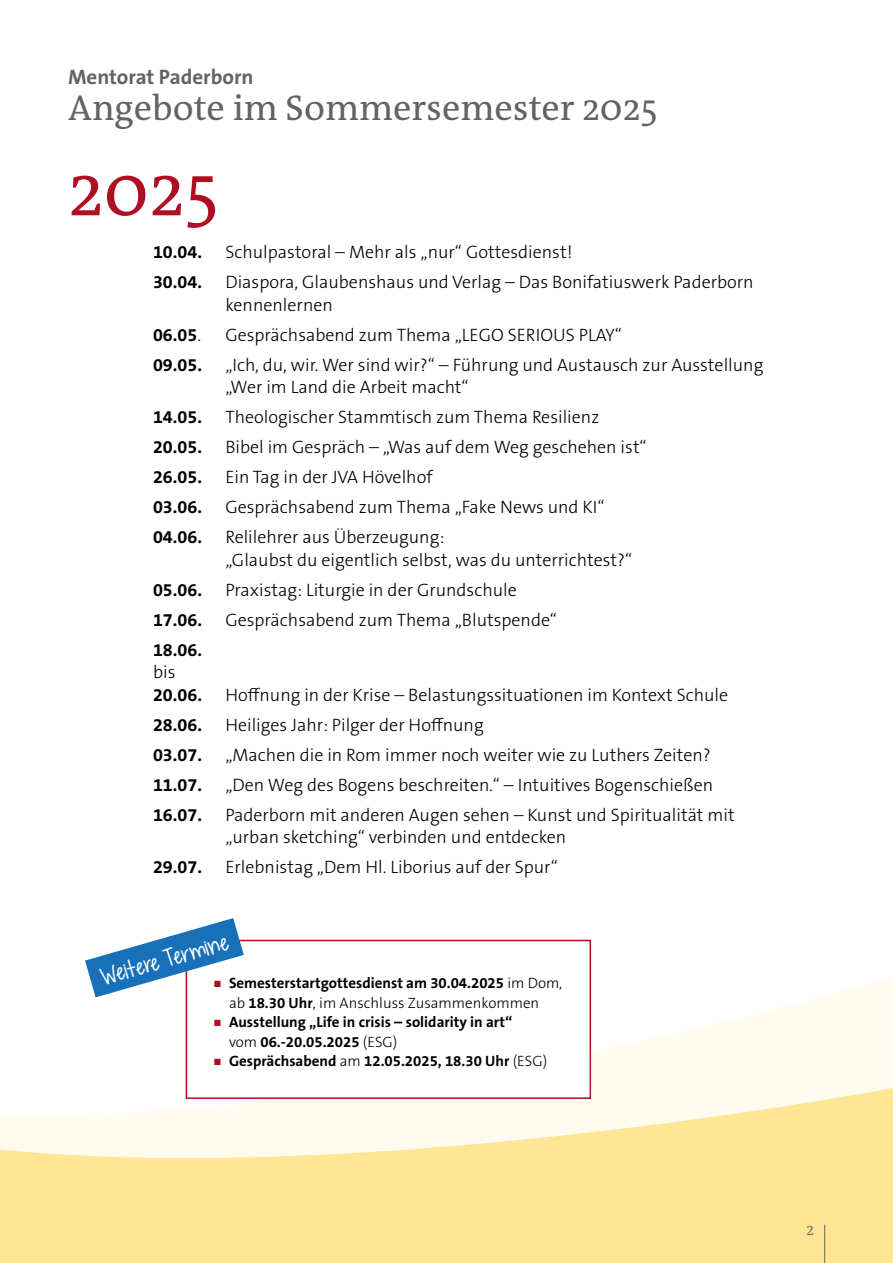
<style>
.page{position:relative;width:893px;height:1263px;background:#fff}
.page>*{position:absolute;margin:0;border:0;box-sizing:border-box;transform-origin:0 0}
.t1{font:72px "The Antiqua B W5 Plain";color:#ae0f22}
.t2{font:36px "The Antiqua B W5 Plain";color:#646363}
.t3{font:700 21px "The Sans B W7";color:#646363}
.t4{font:300 18px/22.5px "The Sans B W3";color:#000}
.t5{font:700 18px "The Sans B W7";color:#000}
.t6{font:18px "KG Dropsof Jupiter";color:#fff}
.t7{font:700 15px/19.5px "The Sans B W7";color:#000}
.t8{font:300 15px "The Sans B W3";color:#000}
.t9{font:13.5px "The Antiqua B W5 Plain";color:#646363}
.s1{font-family:"The Sans B W3";font-weight:300}
.s2{color:#ae0f22}
.s3{font-family:"The Sans B W7";font-weight:700}
</style>
<div class="page">
<svg style="left:95px;top:976px;width:798px;height:112px;fill:#fffbef"></svg>
<svg style="left:0;top:1088px;width:893px;height:175px;fill:#ffe695"></svg>
<hr style="left:824px;top:1225px;width:1px;height:38px;background:#646363">
<div style="left:186px;top:940px;width:405px;height:159px;background:#fff;border:2px solid #ae0f22"></div>
<svg style="left:85px;top:918px;width:159px;height:79px"></svg>
<p class="t3" style="left:68px;top:63px;width:187px">Mentorat Paderborn</p>
<h2 class="t2" style="left:68px;top:84px;width:591px">Angebote im Sommersemester 2025</h2>
<h1 class="t1" style="left:68px;top:145px;width:152px">2025</h1>
<p class="t5" style="left:153px;top:241px;width:50px">10.04.</p>
<p class="t4" style="left:225px;top:241px;width:349px">Schulpastoral – Mehr als „nur“ Gottesdienst!</p>
<p class="t5" style="left:153px;top:271px;width:50px">30.04.</p>
<p class="t4" style="left:225px;top:271px;width:530px">Diaspora, Glaubenshaus und Verlag – Das Bonifatiuswerk Paderborn kennenlernen</p>
<p class="t5" style="left:153px;top:323px;width:49px">06.05<span class="s1">.</span></p>
<p class="t4" style="left:225px;top:324px;width:398px">Gesprächsabend zum Thema „LEGO SERIOUS PLAY“</p>
<p class="t5" style="left:153px;top:353px;width:50px">09.05.</p>
<p class="t4" style="left:225px;top:354px;width:539px">„Ich, du, wir. Wer sind wir?“ – Führung und Austausch zur Ausstellung „Wer im Land die Arbeit macht“</p>
<p class="t5" style="left:153px;top:406px;width:50px">14.05.</p>
<p class="t4" style="left:225px;top:406px;width:375px">Theologischer Stammtisch zum Thema Resilienz</p>
<p class="t5" style="left:153px;top:436px;width:50px">20.05.</p>
<p class="t4" style="left:225px;top:436px;width:423px">Bibel im Gespräch – „Was auf dem Weg geschehen ist“</p>
<p class="t5" style="left:153px;top:466px;width:50px">26.05.</p>
<p class="t4" style="left:225px;top:466px;width:209px">Ein Tag in der JVA Hövelhof</p>
<p class="t5" style="left:153px;top:496px;width:50px">03.06.</p>
<p class="t4" style="left:225px;top:496px;width:381px">Gesprächsabend zum Thema „Fake News und KI“</p>
<p class="t5" style="left:153px;top:526px;width:50px">04.06.</p>
<p class="t4" style="left:225px;top:526px;width:408px">Relilehrer aus Überzeugung:<br>„Glaubst du eigentlich selbst, was du unterrichtest?“</p>
<p class="t5" style="left:153px;top:578px;width:50px">05.06.</p>
<p class="t4" style="left:225px;top:579px;width:293px">Praxistag: Liturgie in der Grundschule</p>
<p class="t5" style="left:153px;top:608px;width:50px">17.06.</p>
<p class="t4" style="left:225px;top:609px;width:333px">Gesprächsabend zum Thema „Blutspende“</p>
<p class="t5" style="left:153px;top:638px;width:50px">18.06.</p>
<p class="t4" style="left:153px;top:661px;width:24px">bis</p>
<p class="t5" style="left:153px;top:683px;width:50px">20.06.</p>
<p class="t4" style="left:225px;top:684px;width:504px">Hoffnung in der Krise – Belastungssituationen im Kontext Schule</p>
<p class="t5" style="left:153px;top:713px;width:50px">28.06.</p>
<p class="t4" style="left:225px;top:714px;width:260px">Heiliges Jahr: Pilger der Hoffnung</p>
<p class="t5" style="left:153px;top:743px;width:50px">03.07.</p>
<p class="t4" style="left:225px;top:744px;width:487px">„Machen die in Rom immer noch weiter wie zu Luthers Zeiten?</p>
<p class="t5" style="left:153px;top:773px;width:50px">11.07.</p>
<p class="t4" style="left:225px;top:774px;width:489px">„Den Weg des Bogens beschreiten.“ – Intuitives Bogenschießen</p>
<p class="t5" style="left:153px;top:803px;width:50px">16.07.</p>
<p class="t4" style="left:225px;top:804px;width:511px">Paderborn mit anderen Augen sehen – Kunst und Spiritualität mit „urban sketching“ verbinden und entdecken</p>
<p class="t5" style="left:153px;top:856px;width:50px">29.07.</p>
<p class="t4" style="left:225px;top:856px;width:334px">Erlebnistag „Dem Hl. Liborius auf der Spur“</p>
<p class="t6" style="left:97px;top:964px;width:134px;rotate:-16deg">Weitere Termine</p>
<p class="t7" style="left:214px;top:973px;width:350px"><span class="s2">■</span> Semesterstartgottesdienst am 30.04.2025 <span class="s1">im Dom,</span></p>
<p class="t8" style="left:229px;top:993px;width:312px">ab <span class="s3">18.30 Uhr</span>, im Anschluss Zusammenkommen</p>
<p class="t7" style="left:229px;top:1012px;width:285px;text-indent:-15px"><span class="s2">■</span> Ausstellung „Life in crisis – solidarity in art“ <span class="s1">vom</span> 06.-20.05.2025 <span class="s1">(ESG)</span></p>
<p class="t7" style="left:214px;top:1051px;width:335px"><span class="s2">■</span> Gesprächsabend <span class="s1">am</span> 12.05.2025, 18.30 Uhr <span class="s1">(ESG)</span></p>
<p class="t9" style="left:806px;top:1221px;width:9px">2</p>
</div>
